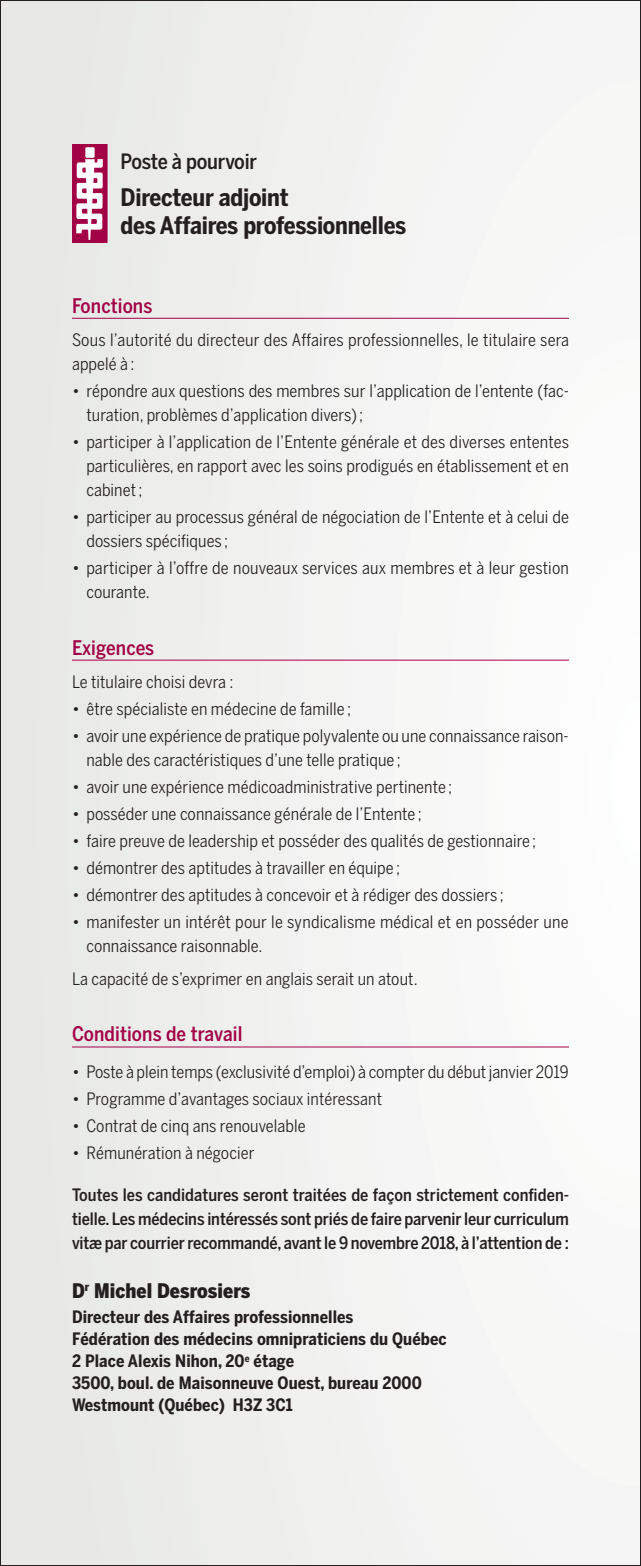
<style>
.page{position:relative;width:641px;height:1566px;background:#f1f1f0}
.page>*{position:absolute;margin:0;border:0;box-sizing:border-box;transform-origin:0 0}
.t1{font:700 24px/28px "Benton Sans Cond";letter-spacing:-.01em;color:#231f20}
.t2{font:500 21px "Benton Sans Cond";letter-spacing:-.01em;color:#231f20}
.t3{font:500 20px "Benton Sans Cond";letter-spacing:.005em;color:#a30146}
.t4{font:900 20px "Benton Sans Cond";letter-spacing:.005em;color:#231f20}
.t5{font:17px/24px "Benton Sans Cond";letter-spacing:.005em;color:#231f20}
.t6{font:500 17px/24px "Benton Sans Cond";letter-spacing:-.01em;color:#231f20;text-align:justify}
.t7{font:700 17px/22px "Benton Sans Cond";letter-spacing:.005em;color:#231f20}
</style>
<div class="page">
<hr style="left:72px;top:318px;width:497px;height:1px;background:#a30146">
<hr style="left:72px;top:660px;width:497px;height:1px;background:#a30146">
<hr style="left:72px;top:1046px;width:497px;height:1px;background:#a30146">
<div style="left:72px;top:144px;width:36px;height:99px;background:#a30146"></div>
<svg style="left:76px;top:159px;width:27px;height:81px"></svg>
<div style="left:85px;top:147px;width:10px;height:11px;background:#fff"></div>
<p class="t2" style="left:121px;top:149px;width:138px">Poste à pourvoir</p>
<h1 class="t1" style="left:121px;top:183px;width:287px">Directeur adjoint<br>des Affaires professionnelles</h1>
<p class="t3" style="left:72px;top:294px;width:82px">Fonctions</p>
<p class="t5" style="left:72px;top:328px;width:499px">Sous l’autorité du directeur des Affaires professionnelles, le titulaire sera appelé à :</p>
<p class="t5" style="left:86px;top:379px;width:484px;text-indent:-14px">• répondre aux questions des membres sur l’application de l’entente (fac&shy;turation, problèmes d’application divers);</p>
<p class="t5" style="left:86px;top:430px;width:484px;text-align:justify;text-indent:-14px">• participer à l’application de l’Entente générale et des diverses ententes particulières, en rapport avec les soins prodigués en établissement et en cabinet;</p>
<p class="t5" style="left:86px;top:505px;width:484px;text-indent:-14px">• participer au processus général de négociation de l’Entente et à celui de dossiers spécifiques ;</p>
<p class="t5" style="left:86px;top:556px;width:484px;text-indent:-14px">• participer à l’offre de nouveaux services aux membres et à leur gestion courante.</p>
<p class="t3" style="left:72px;top:636px;width:84px">Exigences</p>
<p class="t5" style="left:72px;top:670px;width:163px">Le titulaire choisi devra :</p>
<p class="t5" style="left:72px;top:697px;width:281px">• être spécialiste en médecine de famille ;</p>
<p class="t5" style="left:86px;top:724px;width:484px;text-indent:-14px">• avoir une expérience de pratique polyvalente ou une connaissance raison&shy;nable des caractéristiques d’une telle pratique ;</p>
<p class="t5" style="left:72px;top:775px;width:382px">• avoir une expérience médicoadministrative pertinente ;</p>
<p class="t5" style="left:72px;top:802px;width:351px">• posséder une connaissance générale de l’Entente ;</p>
<p class="t5" style="left:72px;top:829px;width:466px">• faire preuve de leadership et posséder des qualités de gestionnaire ;</p>
<p class="t5" style="left:72px;top:856px;width:330px">• démontrer des aptitudes à travailler en équipe ;</p>
<p class="t5" style="left:72px;top:883px;width:433px">• démontrer des aptitudes à concevoir et à rédiger des dossiers ;</p>
<p class="t5" style="left:86px;top:910px;width:484px;text-indent:-14px">• manifester un intérêt pour le syndicalisme médical et en posséder une connaissance raisonnable.</p>
<p class="t5" style="left:72px;top:967px;width:347px">La capacité de s’exprimer en anglais serait un atout.</p>
<p class="t3" style="left:72px;top:1022px;width:172px">Conditions de travail</p>
<p class="t5" style="left:72px;top:1060px;width:498px">• Poste à plein temps (exclusivité d’emploi) à compter du début janvier 2019</p>
<p class="t5" style="left:72px;top:1087px;width:311px">• Programme d’avantages sociaux intéressant</p>
<p class="t5" style="left:72px;top:1114px;width:235px">• Contrat de cinq ans renouvelable</p>
<p class="t5" style="left:72px;top:1141px;width:184px">• Rémunération à négocier</p>
<p class="t6" style="left:72px;top:1183px;width:498px">Toutes les candidatures seront traitées de façon strictement confiden&shy;tielle. Les médecins intéressés sont priés de faire parvenir leur curriculum vitæ par courrier recommandé, avant le 9 novembre 2018, à l’attention de :</p>
<p class="t4" style="left:72px;top:1279px;width:180px">D<sup>r</sup> Michel Desrosiers</p>
<p class="t7" style="left:72px;top:1306px;width:376px">Directeur des Affaires professionnelles<br>Fédération des médecins omnipraticiens du Québec 2 Place Alexis Nihon, 20<sup>e</sup> étage<br>3500, boul. de Maisonneuve Ouest, bureau 2000<br>Westmount (Québec) H3Z 3C1</p>
</div>
